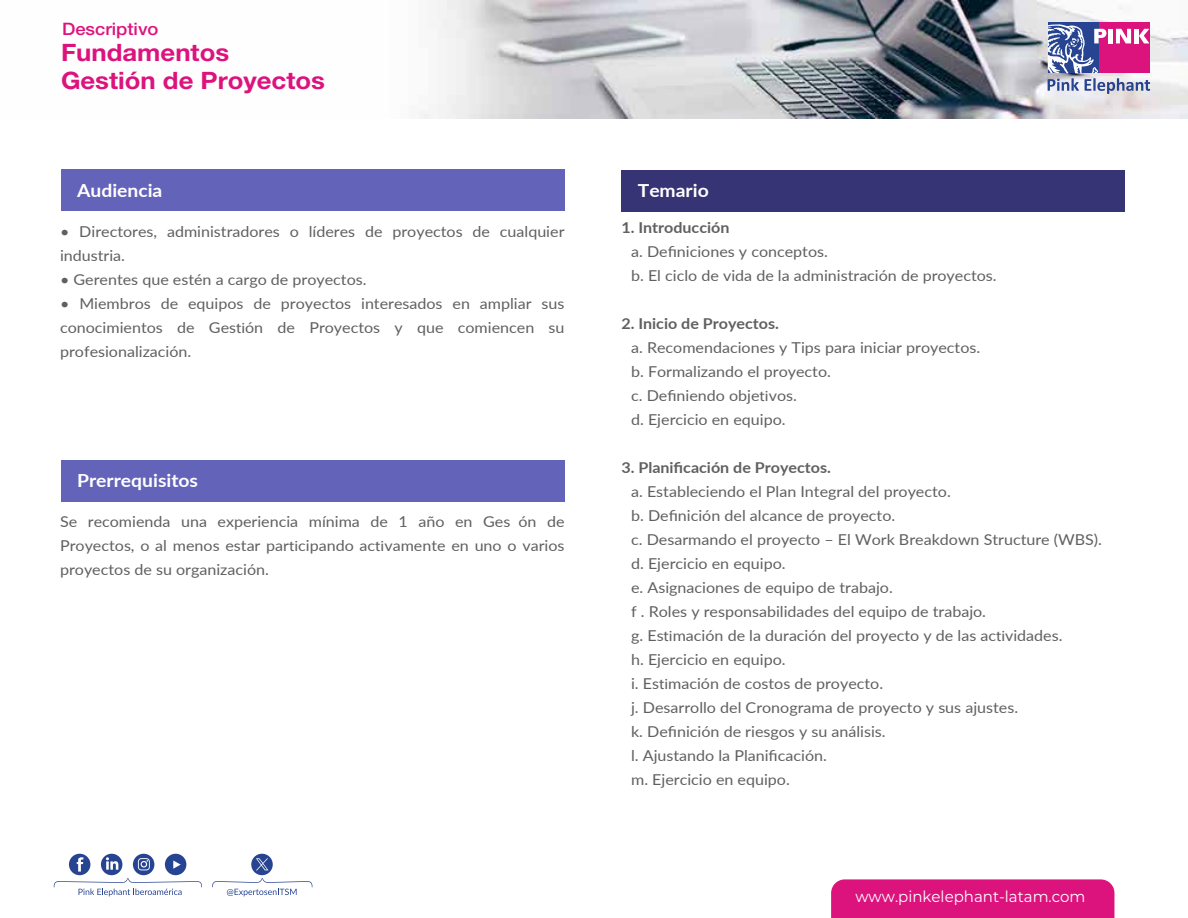
<style>
.page{position:relative;width:1188px;height:918px;background:#fff}
.page>*{position:absolute;margin:0;border:0;box-sizing:border-box;transform-origin:0 0}
.t1{font:700 24px/28.8px "Helvetica Neue LT Std";color:#dd137d;scale:1.07 1}
.t2{font:700 18px "Lato";color:#fff;scale:1.07 1}
.t3{font:500 17.1px "Helvetica Neue LT Std";color:#dd137d;scale:1.07 1}
.t4{font:15.45px "Montserrat";color:#fff}
.t5{font:15px/24px "Lato";color:#606060;scale:1.07 1}
.t6{font:700 15px "Lato";color:#606060;scale:1.07 1}
.s1{font-family:"Myriad Pro"}
</style>
<div class="page">
<img style="left:419px;top:0;width:769px;height:119px">
<div style="left:1099px;top:22px;width:51px;height:51px;background:#dd137d"></div>
<div style="left:1048px;top:22px;width:51px;height:51px;background:#264492"></div>
<svg style="left:1048px;top:24px;width:102px;height:70px"></svg>
<div style="left:831px;top:879px;width:283px;height:39px;background:#dd137d"></div>
<svg style="left:212px;top:854px;width:100px;height:42px"></svg>
<svg style="left:54px;top:854px;width:148px;height:42px"></svg>
<div style="left:61px;top:170px;width:504px;height:41px;background:#6363ba"></div>
<div style="left:61px;top:460px;width:504px;height:42px;background:#6363ba"></div>
<div style="left:621px;top:170px;width:504px;height:42px;background:#363475"></div>
<p class="t3" style="left:62px;top:18px;width:92px">Descriptivo</p>
<h1 class="t1" style="left:61px;top:37px;width:248px">Fundamentos<br>Gestión de Proyectos</h1>
<p class="t2" style="left:77px;top:177px;width:81px">Audiencia</p>
<p class="t5" style="left:60px;top:219px;width:473px">• Directores, administradores o líderes de proyectos de cualquier industria.</p>
<p class="t5" style="left:60px;top:267px;width:288px">• Gerentes que estén a cargo de proyectos.</p>
<p class="t5" style="left:60px;top:291px;width:473px;text-align:justify">• Miembros de equipos de proyectos interesados en ampliar sus conocimientos de Ges<span class="s1">ti</span>ón de Proyectos y que comiencen su profesionalización.</p>
<p class="t2" style="left:77px;top:467px;width:115px">Prerrequisitos</p>
<p class="t5" style="left:60px;top:509px;width:473px;text-align:justify">Se recomienda una experiencia mínima de 1 año en Ges ón de Proyectos, o al menos estar par<span class="s1">ti</span>cipando ac<span class="s1">ti</span>vamente en uno o varios proyectos de su organización.</p>
<p class="t2" style="left:638px;top:177px;width:68px">Temario</p>
<p class="t6" style="left:621px;top:216px;width:103px">1. Introducción</p>
<p class="t5" style="left:631px;top:239px;width:343px">a. Definiciones y conceptos.<br>b. El ciclo de vida de la administración de proyectos.</p>
<p class="t6" style="left:621px;top:312px;width:149px">2. Inicio de Proyectos.</p>
<p class="t5" style="left:631px;top:335px;width:328px">a. Recomendaciones y Tips para iniciar proyectos. b. Formalizando el proyecto.<br>c. Definiendo obje<span class="s1">ti</span>vos.<br>d. Ejercicio en equipo.</p>
<p class="t6" style="left:621px;top:456px;width:197px">3. Planificación de Proyectos.</p>
<p class="t5" style="left:631px;top:479px;width:442px">a. Estableciendo el Plan Integral del proyecto.<br>b. Definición del alcance de proyecto.<br>c. Desarmando el proyecto – El Work Breakdown Structure (WBS). d. Ejercicio en equipo.<br>e. Asignaciones de equipo de trabajo.<br>f . Roles y responsabilidades del equipo de trabajo.<br>g. Es<span class="s1">ti</span>mación de la duración del proyecto y de las ac<span class="s1">ti</span>vidades.<br>h. Ejercicio en equipo.<br>i. Es<span class="s1">ti</span>mación de costos de proyecto.<br>j. Desarrollo del Cronograma de proyecto y sus ajustes.<br>k. Definición de riesgos y su análisis.<br>l. Ajustando la Planificación.<br>m. Ejercicio en equipo.</p>
<p class="t4" style="left:855px;top:886px;width:232px">www.pinkelephant-latam.com</p>
</div>
